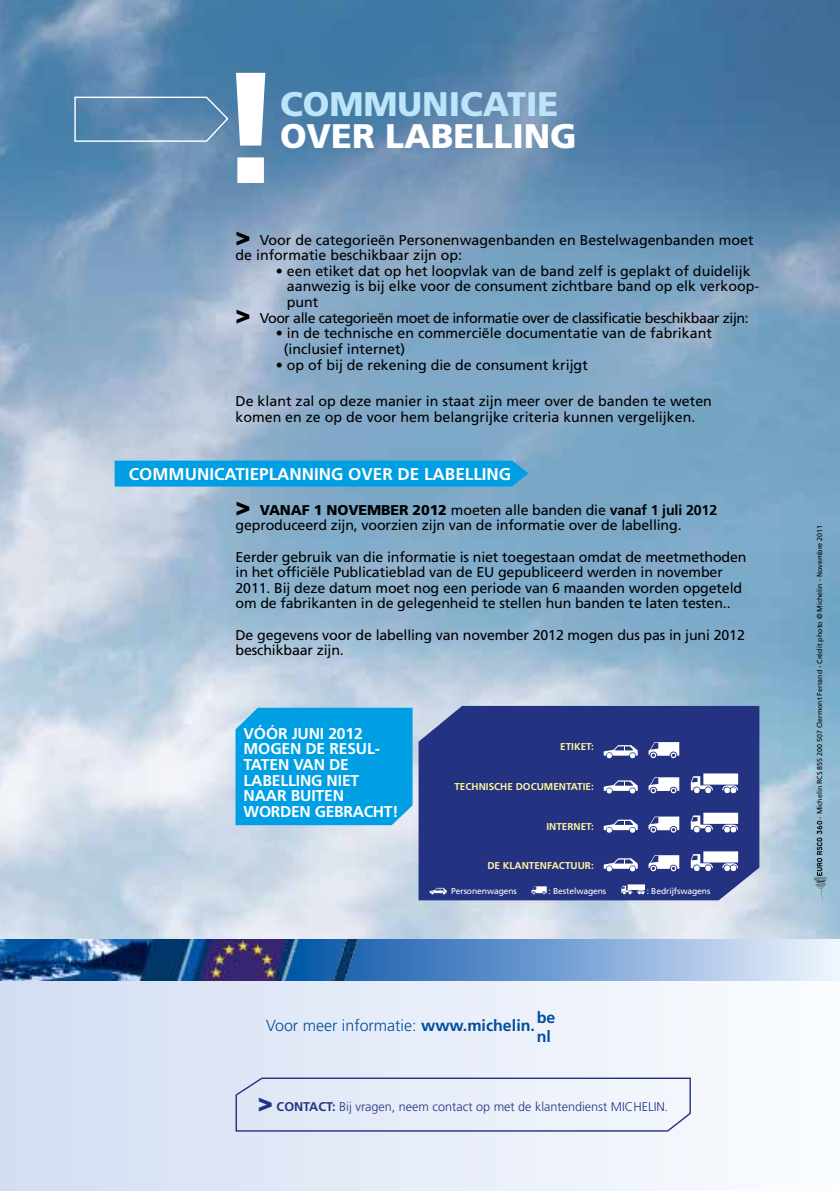
<style>
.page{position:relative;width:840px;height:1191px;background:#fff}
.page>*{position:absolute;margin:0;border:0;box-sizing:border-box;transform-origin:0 0}
.t1{font:900 157.8px "Frutiger LT Std";color:#fff}
.t2{font:900 34px/31.2px "Frutiger LT Std";color:#bce4fa}
.t3{font:900 34px "Frutiger LT Std";color:#fff}
.t4{font:700 17px "Frutiger LT Std";color:#fff}
.t5{font:300 16px "Frutiger LT Std";color:#004e9e}
.t6{font:700 16px/19.2px "Frutiger LT Std";color:#004e9e}
.t7{font:700 15.6px/15.6px "Frutiger LT Std";letter-spacing:-.01em;color:#fff}
.t8{font:14.2px/15.6px "Frutiger LT Std";letter-spacing:-.01em;color:#000}
.t9{font:14.2px "Frutiger LT Std";letter-spacing:-.03em;color:#000}
.t10{font:300 12.6px "Frutiger LT Std";color:#243282}
.t11{font:700 10px "Frutiger LT Std";color:#fff59a}
.t12{font:8.6px "Frutiger LT Std";letter-spacing:-.01em;color:#fff}
.t13{font:7px "Frutiger LT Std";color:#000}
.s1{color:#fff}
.s2{font-weight:900;font-size:25.2px}
.s3{font-weight:900}
.s4{font-weight:700}
</style>
<div class="page">
<img style="left:0;top:0;width:839px;height:939px">
<svg style="left:74px;top:96px;width:155px;height:47px;background:#658fb4"></svg>
<div style="left:115px;top:460px;width:413px;height:26px;background:#009ee3"></div>
<div style="left:235px;top:707px;width:177px;height:118px;background:#009ee3"></div>
<div style="left:418px;top:706px;width:341px;height:194px;background:#243282"></div>
<svg style="left:648px;top:742px;width:31px;height:16px"></svg>
<svg style="left:603px;top:745px;width:34px;height:13px"></svg>
<svg style="left:648px;top:777px;width:31px;height:16px"></svg>
<svg style="left:603px;top:780px;width:34px;height:13px"></svg>
<svg style="left:690px;top:773px;width:47px;height:20px"></svg>
<svg style="left:648px;top:816px;width:31px;height:16px"></svg>
<svg style="left:603px;top:819px;width:34px;height:13px"></svg>
<svg style="left:690px;top:812px;width:47px;height:20px"></svg>
<svg style="left:648px;top:855px;width:31px;height:16px"></svg>
<svg style="left:603px;top:858px;width:34px;height:13px"></svg>
<svg style="left:690px;top:851px;width:47px;height:20px"></svg>
<svg style="left:429px;top:888px;width:17px;height:6px"></svg>
<svg style="left:531px;top:886px;width:15px;height:8px"></svg>
<svg style="left:621px;top:884px;width:23px;height:10px"></svg>
<svg style="left:812px;top:820px;width:14px;height:80px"></svg>
<div style="left:0;top:976px;width:839px;height:215px;background:linear-gradient(to right,#d1dcf1,#fafcff)"></div>
<svg style="left:381px;top:939px;width:458px;height:41px;background:#8bafdb"></svg>
<img style="left:0;top:939px;width:381px;height:41px">
<svg style="left:235px;top:1076px;width:456px;height:56px"></svg>
<p class="t1" style="left:215px;top:32px;width:72px">!</p>
<p class="t2" style="left:280px;top:89px;width:47px">COMMUNICATIE<br><span class="s1">OVER</span></p>
<p class="t3" style="left:385px;top:115px;width:22px">LABELLING</p>
<p class="t8" style="left:235px;top:232px;width:519px"><span class="s2">&gt;</span> Voor de categorieën Personenwagenbanden en Bestelwagenbanden moet de informatie beschikbaar zijn op:</p>
<p class="t8" style="left:276px;top:263px;width:476px">• een etiket dat op het loopvlak van de band zelf is geplakt of duidelijk</p>
<p class="t8" style="left:287px;top:279px;width:473px">aanwezig is bij elke voor de consument zichtbare band op elk verkoop-</p>
<p class="t8" style="left:287px;top:294px;width:33px">punt</p>
<p class="t9" style="left:235px;top:309px;width:514px"><span class="s2">&gt;</span> Voor alle categorieën moet de informatie over de classificatie beschikbaar zijn:</p>
<p class="t8" style="left:283px;top:326px;width:429px;text-indent:-8px">• in de technische en commerciële documentatie van de fabrikant (inclusief internet)</p>
<p class="t8" style="left:276px;top:357px;width:313px">• op of bij de rekening die de consument krijgt</p>
<p class="t8" style="left:235px;top:394px;width:477px">De klant zal op deze manier in staat zijn meer over de banden te weten komen en ze op de voor hem belangrijke criteria kunnen vergelijken.</p>
<p class="t4" style="left:129px;top:464px;width:384px">COMMUNICATIEPLANNING OVER DE LABELLING</p>
<p class="t8" style="left:235px;top:502px;width:483px"><span class="s2">&gt;</span> <span class="s3">VANAF 1 NOVEMBER 2012</span> moeten alle banden die <span class="s4">vanaf 1 juli 2012 </span>geproduceerd zijn, voorzien zijn van de informatie over de labelling.</p>
<p class="t8" style="left:235px;top:549px;width:512px">Eerder gebruik van die informatie is niet toegestaan omdat de meetmethoden in het officiële Publicatieblad van de EU gepubliceerd werden in november 2011. Bij deze datum moet nog een periode van 6 maanden worden opgeteld om de fabrikanten in de gelegenheid te stellen hun banden te laten testen..</p>
<p class="t8" style="left:235px;top:627px;width:510px">De gegevens voor de labelling van november 2012 mogen dus pas in juni 2012 beschikbaar zijn.</p>
<p class="t7" style="left:243px;top:725px;width:64px">Vóór juni</p>
<p class="t7" style="left:243px;top:725px;width:156px;text-indent:85px">2012<br>MOGEN DE RESUL-<br>TATEN VAN DE<br>LABELLING NIET<br>NAAR BUITEN<br>WORDEN GEBRACHT!</p>
<p class="t11" style="left:560px;top:740px;width:35px">ETIKET:</p>
<p class="t11" style="left:454px;top:780px;width:141px">TECHNISCHE DOCUMENTATIE:</p>
<p class="t11" style="left:546px;top:820px;width:49px">INTERNET:</p>
<p class="t11" style="left:487px;top:860px;width:108px">DE KLANTENFACTUUR:</p>
<p class="t12" style="left:451px;top:886px;width:67px">Personenwagens</p>
<p class="t12" style="left:548px;top:886px;width:59px">: Bestelwagens</p>
<p class="t12" style="left:646px;top:886px;width:65px">: Bedrijfswagens</p>
<p class="t5" style="left:266px;top:1017px;width:270px">Voor meer informatie: <span class="s4">www.michelin.</span></p>
<p class="t6" style="left:536px;top:1008px;width:20px">be nl</p>
<p class="t10" style="left:258px;top:1099px;width:412px"><span class="s2">&gt;</span> <span class="s4">CONTACT:</span> Bij vragen, neem contact op met de klantendienst MICHELIN.</p>
<p class="t13" style="left:815px;top:818px;width:295px;rotate:-90deg">- Michelin RCS 855 200 507 Clermont Ferrand - Crédit photo © Michelin - Novembre 2011</p>
</div>
